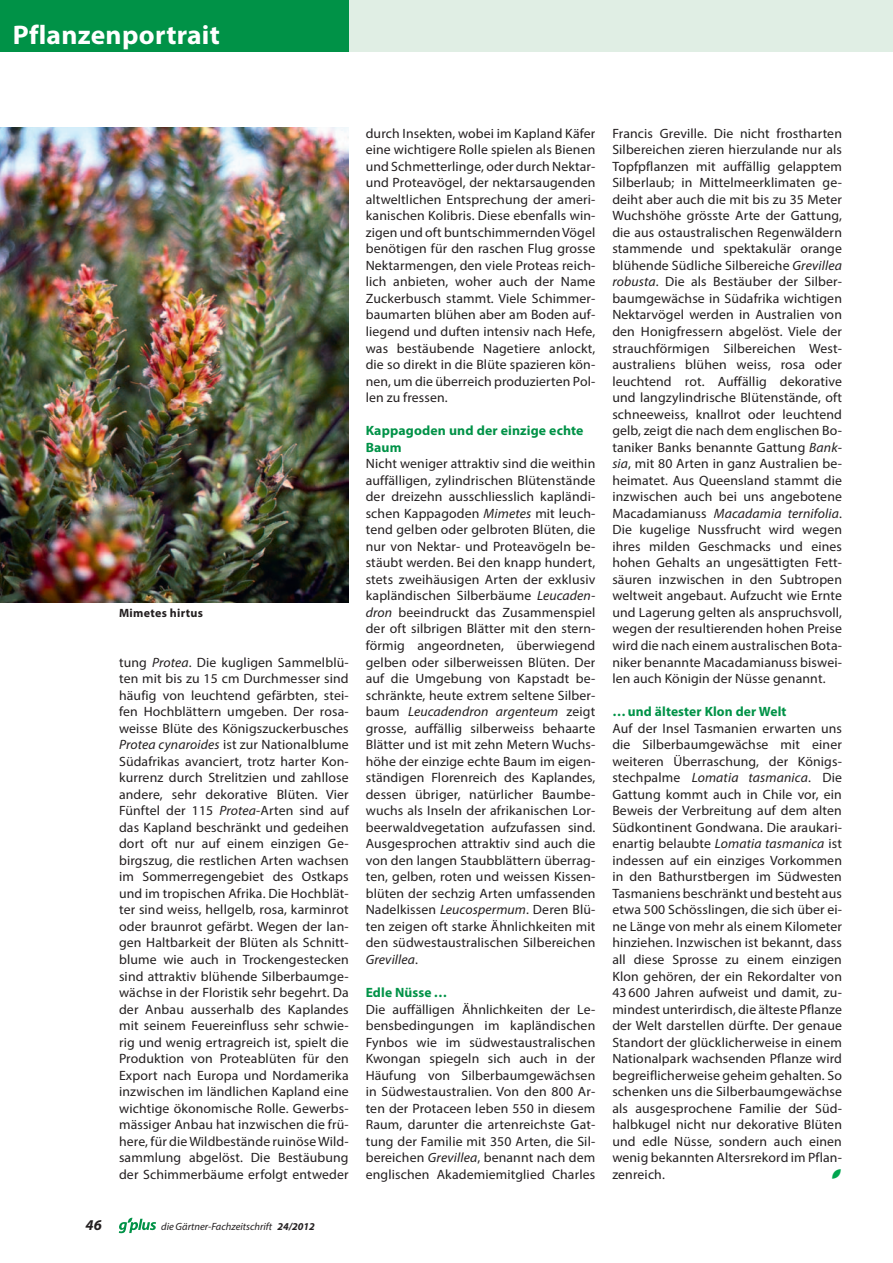
<style>
.page{position:relative;width:893px;height:1263px;background:#fff}
.page>*{position:absolute;margin:0;border:0;box-sizing:border-box;transform-origin:0 0}
.t1{font:700 27px "Myriad Pro";letter-spacing:.01em;color:#fff}
.t2{font:italic 700 15px "Myriad Pro";color:#231f20}
.t3{font:13.5px/16.5px "Myriad Pro";letter-spacing:.01em;color:#231f20;text-align:justify}
.t4{font:700 13.5px/16.5px "Myriad Pro";letter-spacing:.01em;color:#009247}
.t5{font:13.5px "jardinsuisse zeichen";color:#00a54f}
.t6{font:700 12px "Myriad Pro";letter-spacing:.025em;color:#231f20}
.t7{font:italic 10.5px "Myriad Pro";color:#231f20}
.s1{font-style:italic}
.s2{font-weight:700}
</style>
<div class="page">
<svg style="left:119px;top:1218px;width:37px;height:15px"></svg>
<div style="left:349px;top:0;width:544px;height:51px;background:#e0eee4"></div>
<div style="left:0;top:0;width:349px;height:51px;background:#009247"></div>
<img style="left:0;top:128px;width:349px;height:474px">
<h1 class="t1" style="left:13px;top:17px;width:209px">Pflanzenportrait</h1>
<p class="t6" style="left:119px;top:605px;width:86px">Mimetes hirtus</p>
<p class="t3" style="left:119px;top:653px;width:231px">tung <span class="s1">Protea</span>. Die kugligen Sammelblü&shy;ten mit bis zu 15 cm Durchmesser sind häufig von leuchtend gefärbten, stei&shy;fen Hochblättern umgeben. Der rosa&shy;weisse Blüte des Königszuckerbusches <span class="s1">Protea cynaroides</span> ist zur Nationalblume Südafrikas avanciert, trotz harter Kon&shy;kurrenz durch Strelitzien und zahllose andere, sehr dekorative Blüten. Vier Fünftel der 115 <span class="s1">Protea</span>-Arten sind auf das Kapland beschränkt und gedeihen dort oft nur auf einem einzigen Ge&shy;birgszug, die restlichen Arten wachsen im Sommerregengebiet des Ostkaps und im tropischen Afrika. Die Hochblät&shy;ter sind weiss, hellgelb, rosa, karminrot oder braunrot gefärbt. Wegen der lan&shy;gen Haltbarkeit der Blüten als Schnitt&shy;blume wie auch in Trockengestecken sind attraktiv blühende Silberbaumge&shy;wächse in der Floristik sehr begehrt. Da der Anbau ausserhalb des Kaplandes mit seinem Feuereinfluss sehr schwie&shy;rig und wenig ertragreich ist, spielt die Produktion von Proteablüten für den Export nach Europa und Nordamerika inzwischen im ländlichen Kapland eine wichtige ökonomische Rolle. Gewerbs&shy;mässiger Anbau hat inzwischen die frü&shy;here, für die Wildbestände ruinöse Wild&shy;sammlung abgelöst. Die Bestäubung der Schimmerbäume erfolgt entweder</p>
<p class="t2" style="left:86px;top:1215px;width:18px">46</p>
<p class="t7" style="left:161px;top:1220px;width:155px">die Gärtner-Fachzeitschrift <span class="s2">24/2012</span></p>
<p class="t3" style="left:366px;top:125px;width:231px">durch Insekten, wobei im Kapland Käfer eine wichtigere Rolle spielen als Bienen und Schmetterlinge, oder durch Nektar&shy;und Proteavögel, der nektarsaugenden altweltlichen Entsprechung der ameri&shy;kanischen Kolibris. Diese ebenfalls win&shy;zigen und oft buntschimmernden Vögel benötigen für den raschen Flug grosse Nektarmengen, den viele Proteas reich&shy;lich anbieten, woher auch der Name Zuckerbusch stammt. Viele Schimmer&shy;baumarten blühen aber am Boden auf&shy;liegend und duften intensiv nach Hefe, was bestäubende Nagetiere anlockt, die so direkt in die Blüte spazieren kön&shy;nen, um die überreich produzierten Pol&shy;len zu fressen.</p>
<p class="t4" style="left:366px;top:422px;width:219px">Kappagoden und der einzige echte<br>Baum</p>
<p class="t3" style="left:366px;top:455px;width:231px">Nicht weniger attraktiv sind die weithin auffälligen, zylindrischen Blütenstände der dreizehn ausschliesslich kapländi&shy;schen Kappagoden <span class="s1">Mimetes</span> mit leuch&shy;tend gelben oder gelbroten Blüten, die nur von Nektar- und Proteavögeln be&shy;stäubt werden. Bei den knapp hundert, stets zweihäusigen Arten der exklusiv kapländischen Silberbäume <span class="s1">Leucaden&shy;dron</span> beeindruckt das Zusammenspiel der oft silbrigen Blätter mit den stern&shy;förmig angeordneten, überwiegend gelben oder silberweissen Blüten. Der auf die Umgebung von Kapstadt be&shy;schränkte, heute extrem seltene Silber&shy;baum <span class="s1">Leucadendron argenteum</span> zeigt grosse, auffällig silberweiss behaarte Blätter und ist mit zehn Metern Wuchs&shy;höhe der einzige echte Baum im eigen&shy;ständigen Florenreich des Kaplandes, dessen übriger, natürlicher Baumbe&shy;wuchs als Inseln der afrikanischen Lor&shy;beerwaldvegetation aufzufassen sind.<br>Ausgesprochen attraktiv sind auch die von den langen Staubblättern überrag&shy;ten, gelben, roten und weissen Kissen&shy;blüten der sechzig Arten umfassenden Nadelkissen <span class="s1">Leucospermum</span>. Deren Blü&shy;ten zeigen oft starke Ähnlichkeiten mit den südwestaustralischen Silbereichen <span class="s1">Grevillea</span>.</p>
<p class="t4" style="left:366px;top:984px;width:83px">Edle Nüsse…</p>
<p class="t3" style="left:366px;top:1000px;width:231px">Die auffälligen Ähnlichkeiten der Le&shy;bensbedingungen im kapländischen Fynbos wie im südwestaustralischen Kwongan spiegeln sich auch in der Häufung von Silberbaumgewächsen in Südwestaustralien. Von den 800 Ar&shy;ten der Protaceen leben 550 in diesem Raum, darunter die artenreichste Gat&shy;tung der Familie mit 350 Arten, die Sil&shy;bereichen <span class="s1">Grevillea</span>, benannt nach dem englischen Akademiemitglied Charles</p>
<p class="t3" style="left:612px;top:125px;width:231px">Francis Greville. Die nicht frostharten Silbereichen zieren hierzulande nur als Topfpflanzen mit auffällig gelapptem Silberlaub; in Mittelmeerklimaten ge&shy;deiht aber auch die mit bis zu 35 Meter Wuchshöhe grösste Arte der Gattung, die aus ostaustralischen Regenwäldern stammende und spektakulär orange blühende Südliche Silbereiche <span class="s1">Grevillea robusta</span>. Die als Bestäuber der Silber&shy;baumgewächse in Südafrika wichtigen Nektarvögel werden in Australien von den Honigfressern abgelöst. Viele der strauchförmigen Silbereichen West&shy;australiens blühen weiss, rosa oder leuchtend rot. Auffällig dekorative und langzylindrische Blütenstände, oft schneeweiss, knallrot oder leuchtend gelb, zeigt die nach dem englischen Bo&shy;taniker Banks benannte Gattung <span class="s1">Bank&shy;sia</span>, mit 80 Arten in ganz Australien be&shy;heimatet. Aus Queensland stammt die inzwischen auch bei uns angebotene Macadamianuss <span class="s1">Macadamia ternifolia</span>.<br>Die kugelige Nussfrucht wird wegen ihres milden Geschmacks und eines hohen Gehalts an ungesättigten Fett&shy;säuren inzwischen in den Subtropen weltweit angebaut. Aufzucht wie Ernte und Lagerung gelten als anspruchsvoll, wegen der resultierenden hohen Preise wird die nach einem australischen Bota&shy;niker benannte Macadamianuss biswei&shy;len auch Königin der Nüsse genannt.</p>
<p class="t4" style="left:612px;top:703px;width:176px">…und ältester Klon der Welt</p>
<p class="t3" style="left:612px;top:720px;width:231px">Auf der Insel Tasmanien erwarten uns die Silberbaumgewächse mit einer weiteren Überraschung, der Königs&shy;stechpalme <span class="s1">Lomatia tasmanica</span>. Die Gattung kommt auch in Chile vor, ein Beweis der Verbreitung auf dem alten Südkontinent Gondwana. Die araukari&shy;enartig belaubte <span class="s1">Lomatia tasmanica</span> ist indessen auf ein einziges Vorkommen in den Bathurstbergen im Südwesten Tasmaniens beschränkt und besteht aus etwa 500 Schösslingen, die sich über ei&shy;ne Länge von mehr als einem Kilometer hinziehen. Inzwischen ist bekannt, dass all diese Sprosse zu einem einzigen Klon gehören, der ein Rekordalter von 43 600 Jahren aufweist und damit, zu&shy;mindest unterirdisch, die älteste Pflanze der Welt darstellen dürfte. Der genaue Standort der glücklicherweise in einem Nationalpark wachsenden Pflanze wird begreiflicherweise geheim gehalten. So schenken uns die Silberbaumgewächse als ausgesprochene Familie der Süd&shy;halbkugel nicht nur dekorative Blüten und edle Nüsse, sondern auch einen wenig bekannten Altersrekord im Pflan&shy;zenreich.</p>
<p class="t5" style="left:831px;top:1166px;width:12px">x</p>
</div>
